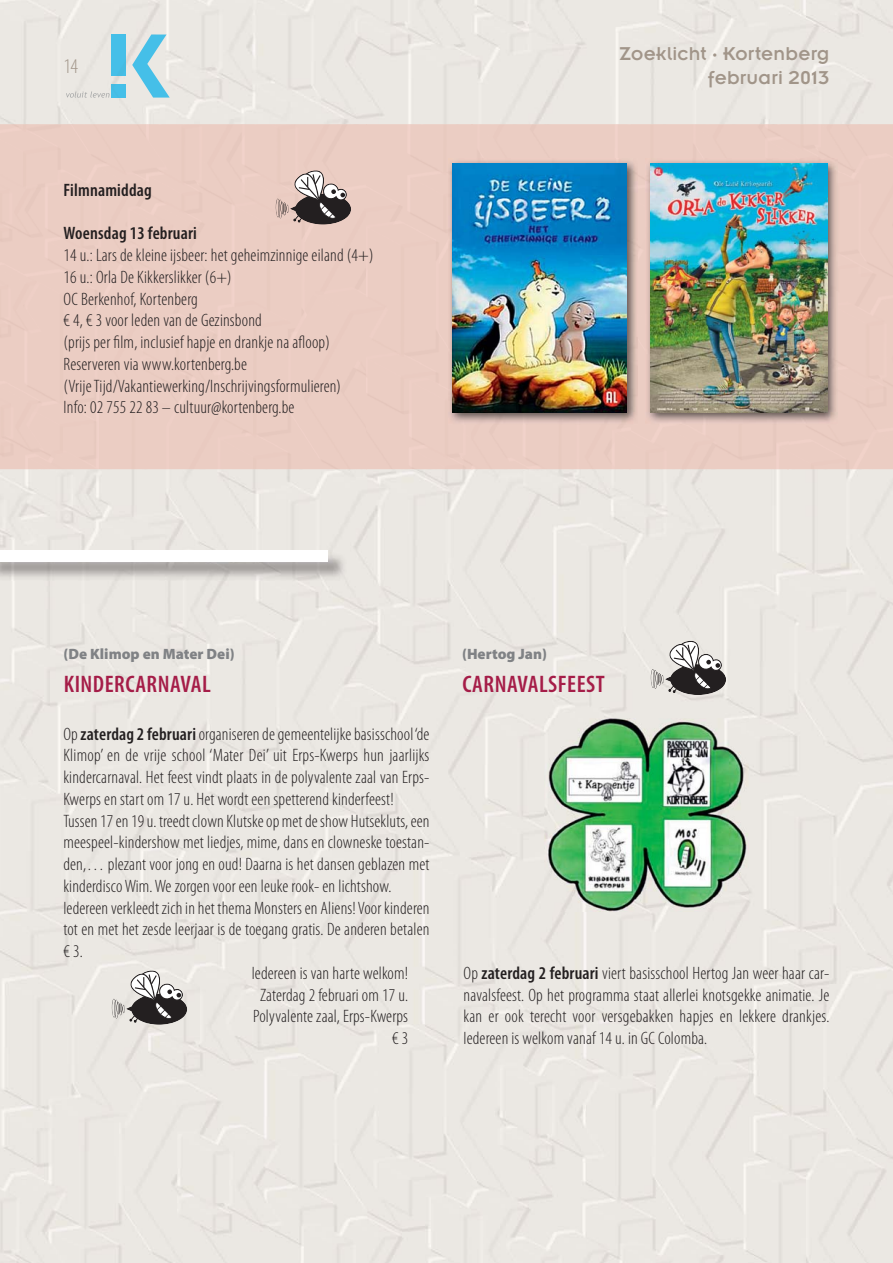
<style>
.page{position:relative;width:893px;height:1263px;background:#fff}
.page>*{position:absolute;margin:0;border:0;box-sizing:border-box;transform-origin:0 0}
.t1{font:600 condensed 24px "Myriad Pro";letter-spacing:.02em;color:#a51d48}
.t2{font:300 condensed 21px "Myriad Pro";color:#a19589}
.t3{font:20.4px/24.6px "Insignia LT Std";letter-spacing:.015em;color:#a19589;text-align:right}
.t4{font:300 condensed 18px/21.8px "Myriad Pro";letter-spacing:.01em;color:#231f20}
.t5{font:600 condensed 18px "Myriad Pro";letter-spacing:.01em;color:#231f20}
.t6{font:900 15px "Myriad Pro";color:#808285}
.s1{font-weight:600}
</style>
<div class="page">
<div style="left:0;top:0;width:892px;height:1263px;background:#ebe8e3"></div>
<div style="left:0;top:124px;width:471px;height:345px;background:#ebcdc3"></div>
<div style="left:471px;top:124px;width:421px;height:49px;background:#ebcdc3"></div>
<div style="left:630px;top:173px;width:52px;height:296px;background:#ebcdc3"></div>
<div style="left:788px;top:173px;width:104px;height:296px;background:#ebcdc3"></div>
<div style="left:471px;top:424px;width:159px;height:45px;background:#ebcdc3"></div>
<div style="left:682px;top:424px;width:106px;height:45px;background:#ebcdc3"></div>
<img style="left:0;top:553px;width:346px;height:28px">
<div style="left:0;top:550px;width:327px;height:12px;background:#fff"></div>
<svg style="left:112px;top:963px;width:75px;height:62px"></svg>
<svg style="left:650px;top:634px;width:76px;height:61px"></svg>
<img style="left:645px;top:159px;width:192px;height:265px">
<img style="left:650px;top:163px;width:177px;height:250px">
<img style="left:448px;top:159px;width:189px;height:265px">
<img style="left:453px;top:163px;width:173px;height:250px">
<img style="left:132px;top:35px;width:38px;height:63px">
<img style="left:112px;top:84px;width:14px;height:14px">
<img style="left:112px;top:35px;width:14px;height:41px">
<svg style="left:66px;top:92px;width:43px;height:6px"></svg>
<svg style="left:275px;top:163px;width:76px;height:62px"></svg>
<img style="left:544px;top:718px;width:204px;height:194px">
<p class="t2" style="left:64px;top:58px;width:16px">14</p>
<p class="t5" style="left:64px;top:183px;width:90px">Filmnamiddag</p>
<p class="t5" style="left:64px;top:227px;width:135px">Woensdag 13 februari</p>
<p class="t4" style="left:64px;top:246px;width:311px">14 u.: Lars de kleine ijsbeer: het geheimzinnige eiland (4+)<br>16 u.: Orla De Kikkerslikker (6+)<br>OC Berkenhof, Kortenberg<br>€ 4, € 3 voor leden van de Gezinsbond<br>(prijs per film, inclusief hapje en drankje na afloop)<br>Reserveren via www.kortenberg.be<br>(Vrije Tijd/Vakantiewerking/Inschrijvingsformulieren)<br>Info: 02 755 22 83 – cultuur@kortenberg.be</p>
<p class="t3" style="left:619px;top:43px;width:212px">Zoeklicht · Kortenberg februari 2013</p>
<p class="t6" style="left:64px;top:648px;width:172px">(De Klimop en Mater Dei)</p>
<h1 class="t1" style="left:64px;top:675px;width:148px">KINDERCARNAVAL</h1>
<p class="t4" style="left:63px;top:725px;width:367px">Op <span class="s1">zaterdag 2 februari</span> organiseren de gemeentelijke basisschool ‘de</p>
<p class="t4" style="left:63px;top:746px;width:367px">Klimop’ en de vrije school ‘Mater Dei’ uit Erps-Kwerps hun jaarlijks</p>
<p class="t4" style="left:63px;top:768px;width:367px">kinder carnaval. Het feest vindt plaats in de polyvalente zaal van Erps-</p>
<p class="t4" style="left:63px;top:790px;width:332px">Kwerps en start om 17 u. Het wordt een spetterend kinderfeest!</p>
<p class="t4" style="left:63px;top:812px;width:367px">Tussen 17 en 19 u. treedt clown Klutske op met de show Hutsekluts, een</p>
<p class="t4" style="left:63px;top:833px;width:367px">meespeel-kindershow met liedjes, mime, dans en clowneske toestan-</p>
<p class="t4" style="left:63px;top:855px;width:367px">den,… plezant voor jong en oud! Daarna is het dansen geblazen met</p>
<p class="t4" style="left:63px;top:877px;width:329px">kinderdisco Wim. We zorgen voor een leuke rook- en lichtshow.</p>
<p class="t4" style="left:63px;top:899px;width:368px">Iedereen verkleedt zich in het thema Monsters en Aliens! Voor kinderen</p>
<p class="t4" style="left:63px;top:920px;width:367px">tot en met het zesde leerjaar is de toegang gratis. De anderen betalen</p>
<p class="t4" style="left:63px;top:942px;width:21px">€ 3.</p>
<p class="t4" style="left:252px;top:964px;width:158px">Iedereen is van harte welkom!</p>
<p class="t4" style="left:260px;top:986px;width:149px">Zaterdag 2 februari om 17 u.</p>
<p class="t4" style="left:253px;top:1007px;width:156px">Polyvalente zaal, Erps-Kwerps</p>
<p class="t4" style="left:392px;top:1029px;width:18px">€ 3</p>
<p class="t6" style="left:462px;top:648px;width:86px">(Hertog Jan)</p>
<h1 class="t1" style="left:462px;top:675px;width:144px">CARNAVALSFEEST</h1>
<p class="t4" style="left:463px;top:964px;width:367px;text-align:justify">Op <span class="s1">zaterdag 2 februari</span> viert basisschool Hertog Jan weer haar car&shy;navalsfeest. Op het programma staat allerlei knotsgekke animatie. Je kan er ook terecht voor versgebakken hapjes en lekkere drankjes.<br>Iedereen is welkom vanaf 14 u. in GC Colomba.</p>
</div>
